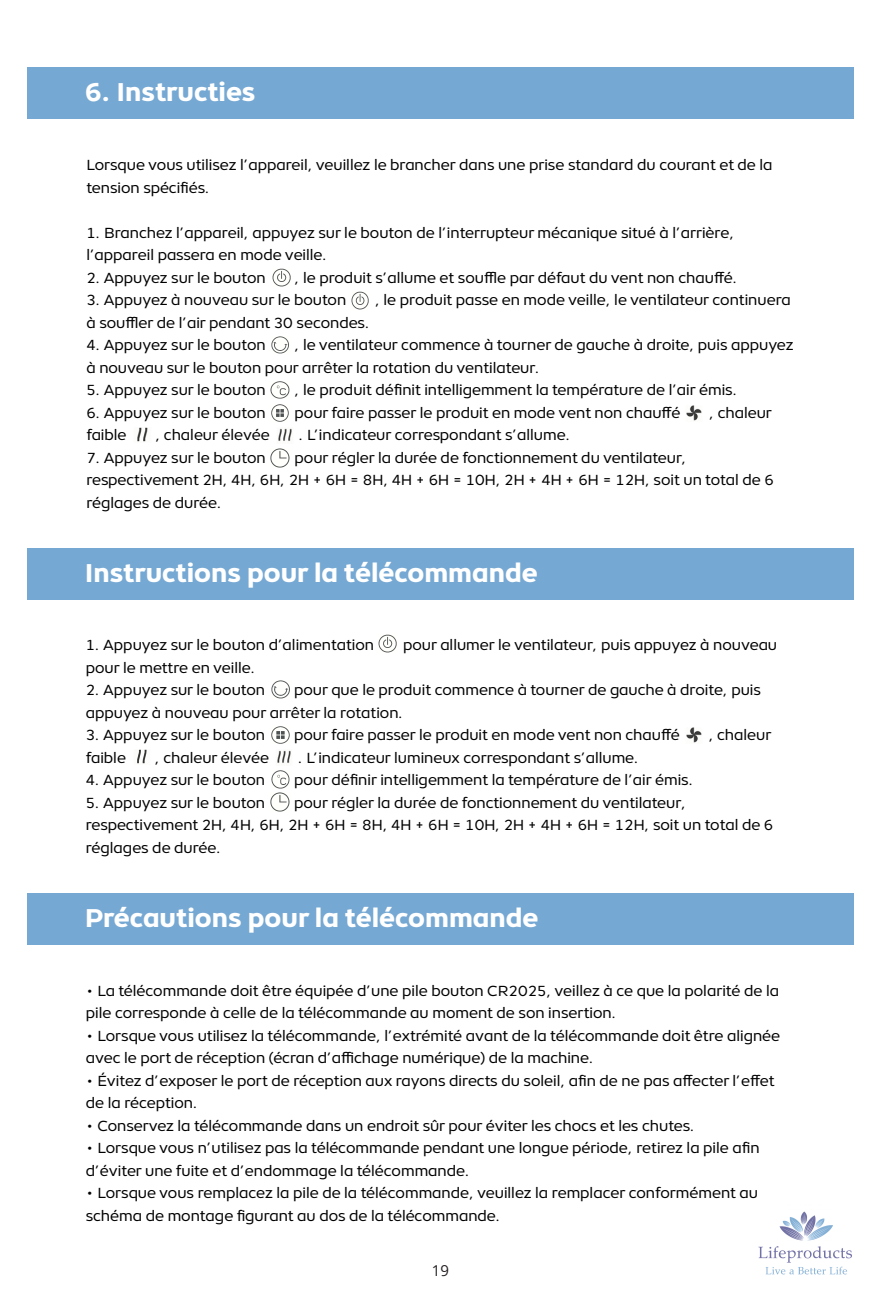
<style>
.page{position:relative;width:881px;height:1304px;background:#fff}
.page>*{position:absolute;margin:0;border:0;box-sizing:border-box;transform-origin:0 0}
.t1{font:800 26.25px "Object";color:#fff}
.t2{font:15px/22.5px "Object";color:#000}
.t3{font:15px "Open Sans";color:#231f20}
</style>
<div class="page">
<img style="left:758px;top:1211px;width:94px;height:64px">
<div style="left:27px;top:67px;width:825px;height:52px;background:#75a8d3"></div>
<img style="left:272px;top:268px;width:18px;height:18px">
<img style="left:351px;top:291px;width:18px;height:18px">
<img style="left:271px;top:336px;width:18px;height:18px">
<img style="left:271px;top:381px;width:18px;height:18px">
<img style="left:271px;top:404px;width:18px;height:17px">
<img style="left:686px;top:405px;width:16px;height:16px">
<img style="left:137px;top:427px;width:11px;height:15px">
<img style="left:278px;top:428px;width:14px;height:13px">
<img style="left:271px;top:448px;width:19px;height:19px">
<div style="left:27px;top:547px;width:825px;height:52px;background:#75a8d3"></div>
<div style="left:27px;top:892px;width:825px;height:52px;background:#75a8d3"></div>
<img style="left:378px;top:634px;width:18px;height:19px">
<img style="left:272px;top:680px;width:18px;height:18px">
<img style="left:272px;top:726px;width:17px;height:17px">
<img style="left:686px;top:727px;width:16px;height:16px">
<img style="left:137px;top:749px;width:10px;height:15px">
<img style="left:277px;top:750px;width:14px;height:13px">
<img style="left:271px;top:770px;width:18px;height:18px">
<img style="left:270px;top:792px;width:19px;height:19px">
<p class="t1" style="left:85px;top:71px;width:172px">6. Instructies</p>
<p class="t2" style="left:86px;top:153px;width:687px">Lorsque vous utilisez l’appareil, veuillez le brancher dans une prise standard du courant et de la tension spécifiés.</p>
<p class="t2" style="left:86px;top:220px;width:649px">1. Branchez l’appareil, appuyez sur le bouton de l’interrupteur mécanique situé à l’arrière, l’appareil passera en mode veille.</p>
<p class="t2" style="left:86px;top:265px;width:181px">2. Appuyez sur le bouton</p>
<p class="t2" style="left:294px;top:265px;width:444px">, le produit s’allume et souffle par défaut du vent non chauffé.</p>
<p class="t2" style="left:86px;top:288px;width:261px">3. Appuyez à nouveau sur le bouton</p>
<p class="t2" style="left:375px;top:288px;width:417px">, le produit passe en mode veille, le ventilateur continuera</p>
<p class="t2" style="left:86px;top:310px;width:285px">à souffler de l’air pendant 30 secondes.</p>
<p class="t2" style="left:86px;top:333px;width:181px">4. Appuyez sur le bouton</p>
<p class="t2" style="left:86px;top:333px;width:708px;text-indent:208px">, le ventilateur commence à tourner de gauche à droite, puis appuyez à nouveau sur le bouton pour arrêter la rotation du ventilateur.</p>
<p class="t2" style="left:86px;top:378px;width:181px">5. Appuyez sur le bouton</p>
<p class="t2" style="left:294px;top:378px;width:444px">, le produit définit intelligemment la température de l’air émis.</p>
<p class="t2" style="left:86px;top:400px;width:181px">6. Appuyez sur le bouton</p>
<p class="t2" style="left:294px;top:400px;width:387px">pour faire passer le produit en mode vent non chauffé</p>
<p class="t2" style="left:709px;top:400px;width:64px">, chaleur</p>
<p class="t2" style="left:86px;top:423px;width:42px">faible</p>
<p class="t2" style="left:155px;top:423px;width:116px">, chaleur élevée</p>
<p class="t2" style="left:298px;top:423px;width:273px">. L’indicateur correspondant s’allume.</p>
<p class="t2" style="left:86px;top:445px;width:181px">7. Appuyez sur le bouton</p>
<p class="t2" style="left:86px;top:445px;width:688px;text-indent:208px">pour régler la durée de fonctionnement du ventilateur, respectivement 2H, 4H, 6H, 2H + 6H = 8H, 4H + 6H = 10H, 2H + 4H + 6H = 12H, soit un total de 6 réglages de durée.</p>
<p class="t1" style="left:85px;top:552px;width:454px">Instructions pour la télécommande</p>
<p class="t2" style="left:86px;top:633px;width:290px">1. Appuyez sur le bouton d’alimentation</p>
<p class="t2" style="left:403px;top:633px;width:375px">pour allumer le ventilateur, puis appuyez à nouveau</p>
<p class="t2" style="left:86px;top:655px;width:171px">pour le mettre en veille.</p>
<p class="t2" style="left:86px;top:678px;width:181px">2. Appuyez sur le bouton</p>
<p class="t2" style="left:86px;top:678px;width:676px;text-indent:208px">pour que le produit commence à tourner de gauche à droite, puis appuyez à nouveau pour arrêter la rotation.</p>
<p class="t2" style="left:86px;top:723px;width:181px">3. Appuyez sur le bouton</p>
<p class="t2" style="left:294px;top:723px;width:387px">pour faire passer le produit en mode vent non chauffé</p>
<p class="t2" style="left:708px;top:723px;width:64px">, chaleur</p>
<p class="t2" style="left:86px;top:745px;width:42px">faible</p>
<p class="t2" style="left:155px;top:745px;width:116px">, chaleur élevée</p>
<p class="t2" style="left:298px;top:745px;width:342px">. L’indicateur lumineux correspondant s’allume.</p>
<p class="t2" style="left:86px;top:768px;width:181px">4. Appuyez sur le bouton</p>
<p class="t2" style="left:294px;top:768px;width:401px">pour définir intelligemment la température de l’air émis.</p>
<p class="t2" style="left:86px;top:790px;width:181px">5. Appuyez sur le bouton</p>
<p class="t2" style="left:86px;top:790px;width:688px;text-indent:208px">pour régler la durée de fonctionnement du ventilateur, respectivement 2H, 4H, 6H, 2H + 6H = 8H, 4H + 6H = 10H, 2H + 4H + 6H = 12H, soit un total de 6 réglages de durée.</p>
<p class="t1" style="left:85px;top:897px;width:455px">Précautions pour la télécommande</p>
<p class="t2" style="left:86px;top:978px;width:694px">• La télécommande doit être équipée d’une pile bouton CR2025, veillez à ce que la polarité de la pile corresponde à celle de la télécommande au moment de son insertion.</p>
<p class="t2" style="left:86px;top:1023px;width:695px">• Lorsque vous utilisez la télécommande, l’extrémité avant de la télécommande doit être alignée avec le port de réception (écran d’affichage numérique) de la machine.</p>
<p class="t2" style="left:86px;top:1068px;width:690px">• Évitez d’exposer le port de réception aux rayons directs du soleil, afin de ne pas affecter l’effet de la réception.</p>
<p class="t2" style="left:86px;top:1113px;width:610px">• Conservez la télécommande dans un endroit sûr pour éviter les chocs et les chutes.</p>
<p class="t2" style="left:86px;top:1135px;width:675px">• Lorsque vous n’utilisez pas la télécommande pendant une longue période, retirez la pile afin d’éviter une fuite et d’endommage la télécommande.</p>
<p class="t2" style="left:86px;top:1180px;width:673px">• Lorsque vous remplacez la pile de la télécommande, veuillez la remplacer conformément au schéma de montage figurant au dos de la télécommande.</p>
<p class="t3" style="left:432px;top:1259px;width:19px">19</p>
</div>
